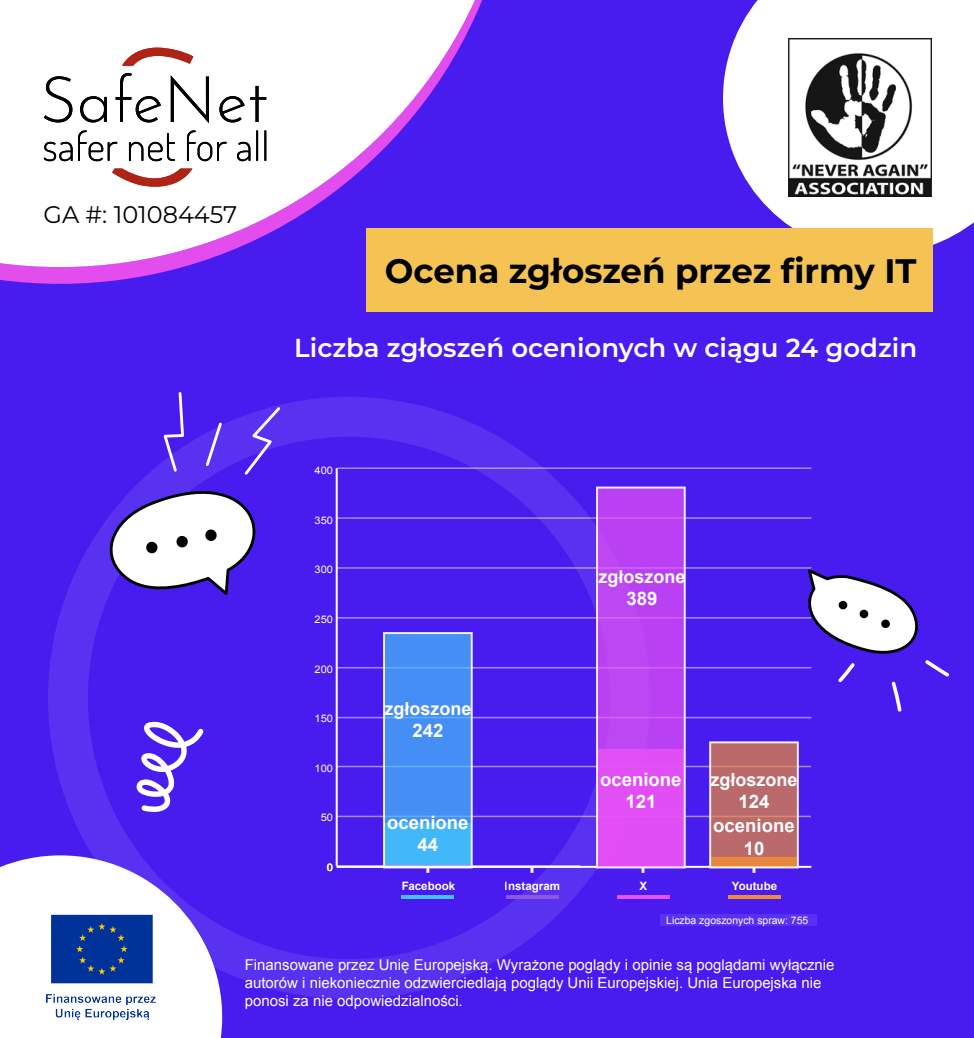
<style>
.page{position:relative;width:974px;height:1038px;background:#481bef}
.page>*{position:absolute;margin:0;border:0;box-sizing:border-box;transform-origin:0 0}
.t1{font:700 34px "Montserrat";color:#000}
.t2{font:600 26px "Montserrat";color:#fff}
.t3{font:24px "Montserrat";color:#000}
.t4{font:700 18.6px/22.2px "Arial";color:#fff;text-align:center}
.t5{font:700 18px "Arial";color:#fff}
.t6{font:15px/18px "Arial";color:#fff}
.t7{font:700 11.6px "Arial";color:#fff}
.t8{font:10.4px "Arial";color:#fff}
.t9{font:10.4px "Arial";color:#fff;scale:1.06 1}
</style>
<div class="page">
<svg style="left:0;top:0;width:482px;height:284px"></svg>
<svg style="left:0;top:0;width:475px;height:267px;fill:#fff"></svg>
<svg style="left:44px;top:48px;width:222px;height:139px;background:#e1dbdb"></svg>
<svg style="left:723px;top:0;width:251px;height:254px;background:#e7e1fb"></svg>
<div style="left:48px;top:397px;width:602px;height:602px;border:40px solid #fff;border-radius:50%"></div>
<svg style="left:0;top:855px;width:222px;height:183px;background:#d6cdfb"></svg>
<div style="left:366px;top:229px;width:566px;height:83px;background:#f5c354"></div>
<svg style="left:136px;top:721px;width:68px;height:91px"></svg>
<svg style="left:94px;top:392px;width:189px;height:207px"></svg>
<img style="left:39px;top:903px;width:126px;height:127px">
<svg style="left:802px;top:567px;width:147px;height:145px"></svg>
<img style="left:789px;top:39px;width:143px;height:158px">
<div style="left:660px;top:915px;width:157px;height:11px;background:#5931f0"></div>
<hr style="left:336px;top:468px;width:2px;height:398px;background:#fff">
<hr style="left:337px;top:866px;width:474px;height:2px;background:#fff">
<svg style="left:426px;top:868px;width:3px;height:5px"></svg>
<svg style="left:531px;top:868px;width:3px;height:5px"></svg>
<svg style="left:642px;top:868px;width:3px;height:5px"></svg>
<svg style="left:753px;top:869px;width:3px;height:4px"></svg>
<hr style="left:402px;top:896px;width:52px;height:3px;background:#43c1f9">
<hr style="left:506px;top:896px;width:52px;height:3px;background:#8c57dc">
<hr style="left:617px;top:896px;width:52px;height:3px;background:#ea51f6">
<hr style="left:728px;top:896px;width:52px;height:3px;background:#ee8d34">
<hr style="left:337px;top:865px;width:243px;height:2px;background:#fff">
<hr style="left:338px;top:717px;width:473px;height:1px;background:#fff">
<hr style="left:338px;top:667px;width:473px;height:1px;background:#fff">
<hr style="left:337px;top:816px;width:474px;height:1px;background:#fff">
<hr style="left:337px;top:766px;width:474px;height:1px;background:#fff">
<hr style="left:338px;top:617px;width:473px;height:2px;background:#fff">
<hr style="left:338px;top:567px;width:473px;height:2px;background:#fff">
<hr style="left:338px;top:517px;width:473px;height:2px;background:#fff">
<hr style="left:338px;top:467px;width:473px;height:2px;background:#fff">
<div style="left:384px;top:633px;width:88px;height:190px;background:#448ef5"></div>
<div style="left:384px;top:823px;width:88px;height:42px;background:#43b8f8"></div>
<div style="left:597px;top:488px;width:88px;height:262px;background:#b940f3"></div>
<div style="left:597px;top:750px;width:88px;height:118px;background:#e14ef5"></div>
<div style="left:710px;top:742px;width:88px;height:116px;background:#bb6a6c"></div>
<div style="left:710px;top:857px;width:88px;height:10px;background:#e5873d"></div>
<div style="left:383px;top:632px;width:90px;height:236px;border:2px solid #fff"></div>
<div style="left:596px;top:487px;width:90px;height:381px;border:2px solid #fff"></div>
<hr style="left:710px;top:868px;width:88px;height:1px;background:#ee8d34">
<div style="left:709px;top:741px;width:90px;height:127px;border:2px solid #fff"></div>
<h3 class="t3" style="left:44px;top:198px;width:195px">GA #: 101084457</h3>
<h1 class="t1" style="left:385px;top:248px;width:533px">Ocena zgłoszeń przez firmy IT</h1>
<h2 class="t2" style="left:294px;top:330px;width:624px">Liczba zgłoszeń ocenionych w ciągu 24 godzin</h2>
<p class="t9" style="left:315px;top:464px;width:19px">400</p>
<p class="t9" style="left:315px;top:513px;width:19px">350</p>
<p class="t9" style="left:315px;top:563px;width:19px">300</p>
<p class="t9" style="left:315px;top:613px;width:19px">250</p>
<p class="t9" style="left:315px;top:662px;width:19px">200</p>
<p class="t9" style="left:315px;top:712px;width:19px">150</p>
<p class="t9" style="left:315px;top:761px;width:19px">100</p>
<p class="t9" style="left:321px;top:811px;width:13px">50</p>
<p class="t9" style="left:327px;top:861px;width:7px">0</p>
<p class="t5" style="left:384px;top:696px;width:89px">zgłoszone</p>
<p class="t4" style="left:412px;top:719px;width:32px">242</p>
<p class="t4" style="left:387px;top:811px;width:83px">ocenione<br>44</p>
<p class="t5" style="left:598px;top:564px;width:89px">zgłoszone</p>
<p class="t4" style="left:626px;top:588px;width:32px">389</p>
<p class="t4" style="left:600px;top:768px;width:83px">ocenione<br>121</p>
<p class="t5" style="left:711px;top:767px;width:89px">zgłoszone</p>
<p class="t4" style="left:713px;top:789px;width:83px;line-height:24.6px">124 ocenione</p>
<p class="t4" style="left:744px;top:837px;width:22px">10</p>
<p class="t7" style="left:401px;top:878px;width:55px">Facebook</p>
<p class="t7" style="left:505px;top:878px;width:57px">Instagram</p>
<p class="t7" style="left:640px;top:878px;width:9px">X</p>
<p class="t7" style="left:732px;top:878px;width:47px">Youtube</p>
<p class="t8" style="left:666px;top:913px;width:144px">Liczba zgoszonych spraw: 755</p>
<p class="t6" style="left:245px;top:956px;width:591px">Finansowane przez Unię Europejską. Wyrażone poglądy i opinie są poglądami wyłącznie autorów i niekoniecznie odzwierciedlają poglądy Unii Europejskiej. Unia Europejska nie ponosi za nie odpowiedzialności.</p>
</div>
